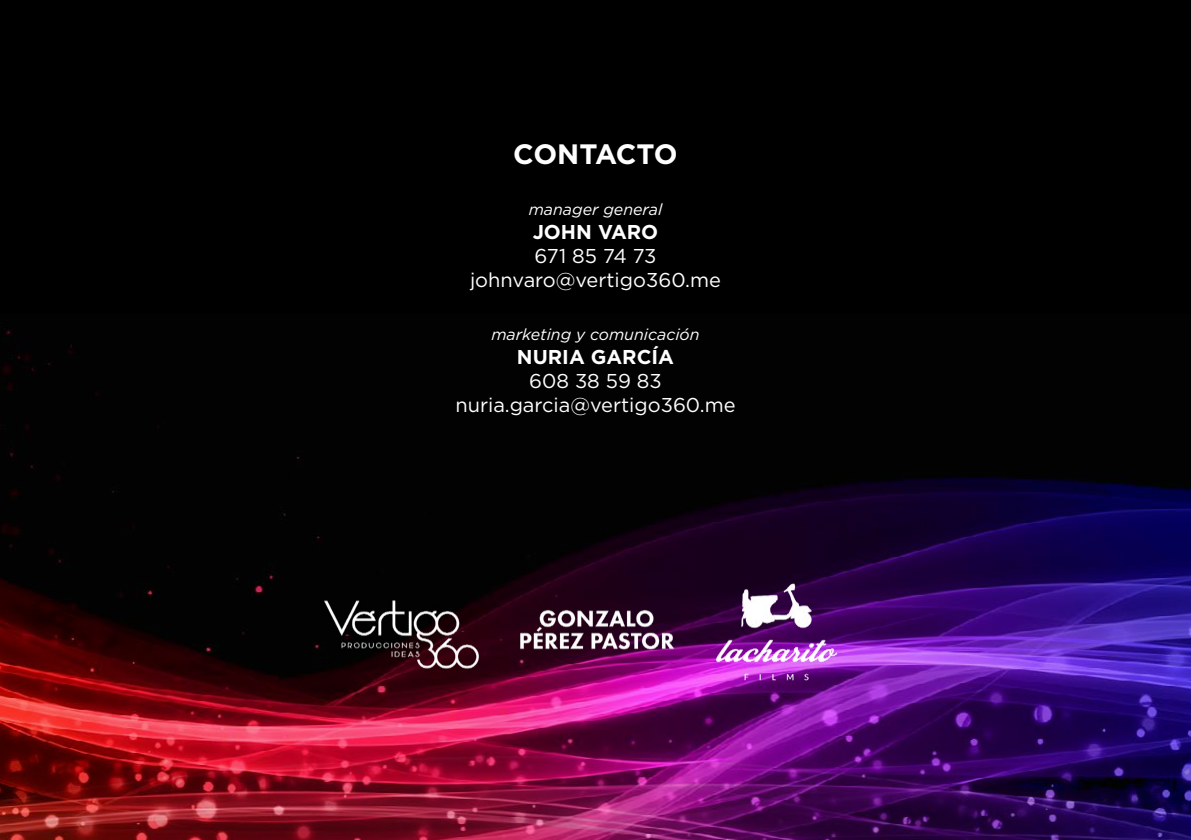
<style>
.page{position:relative;width:1191px;height:840px;background:#fff}
.page>*{position:absolute;margin:0;border:0;box-sizing:border-box;transform-origin:0 0}
.t1{font:700 28px "Gotham";letter-spacing:-.02em;color:#fff}
.t2{font:20px/24px "Gotham";color:#fff;text-align:center}
.t3{font:700 20px "Gotham";color:#fff}
.t4{font:italic 16px "Gotham";color:#fff}
</style>
<div class="page">
<div style="left:0;top:0;width:1191px;height:839px;background:#000"></div>
<img style="left:0;top:329px;width:1191px;height:510px">
<img style="left:285px;top:573px;width:598px;height:124px">
<h1 class="t1" style="left:513px;top:136px;width:166px">CONTACTO</h1>
<p class="t4" style="left:529px;top:199px;width:135px">manager general</p>
<p class="t3" style="left:533px;top:218px;width:127px">JOHN VARO</p>
<p class="t2" style="left:470px;top:243px;width:252px">671 85 74 73 johnvaro@vertigo360.me</p>
<p class="t4" style="left:491px;top:323px;width:210px">marketing y comunicación</p>
<p class="t3" style="left:517px;top:343px;width:159px">NURIA GARCÍA</p>
<p class="t2" style="left:455px;top:368px;width:282px">608 38 59 83 nuria.garcia@vertigo360.me</p>
</div>
